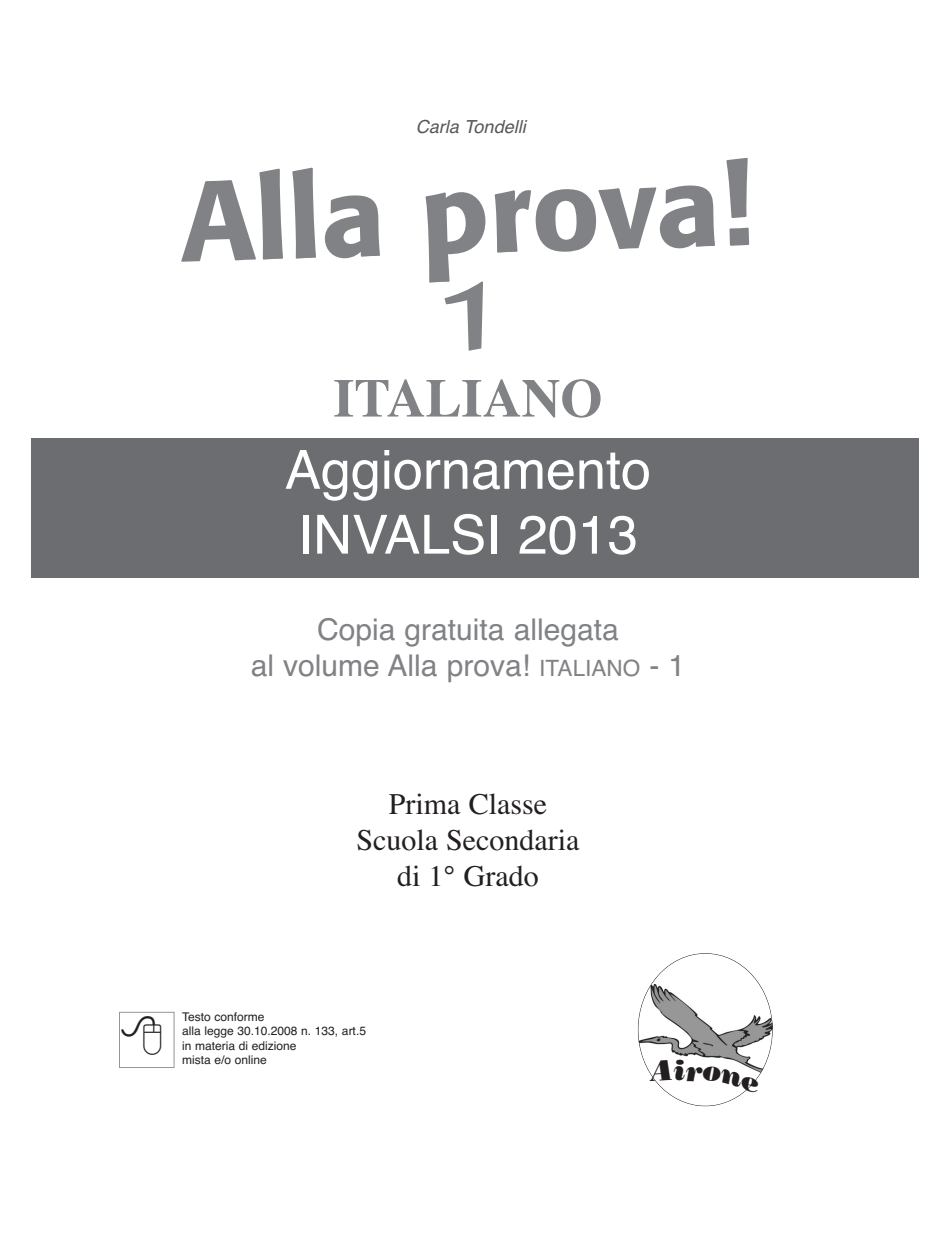
<style>
.page{position:relative;width:936px;height:1234px;background:#fff}
.page>*{position:absolute;margin:0;border:0;box-sizing:border-box;transform-origin:0 0}
.t1{font:500 112.95px "Formata";color:#808285}
.t2{font:54px/64.8px "Helvetica";color:#fff}
.t3{font:700 54px "Times";color:#808285}
.t4{font:30px/36px "Helvetica";color:#808285;text-align:center}
.t5{font:30px/36px "Times";color:#231f20;text-align:center}
.t6{font:italic 28.8px "Bodoni Poster";color:#231f20}
.t7{font:italic 18px "Helvetica";color:#57585a}
.t8{font:12px/14.4px "Helvetica";color:#231f20}
.s1{font-size:22.5px}
</style>
<div class="page">
<div style="left:31px;top:438px;width:887px;height:139px;background:#6c6d70"></div>
<div style="left:119px;top:1011px;width:55px;height:56px;border:1px solid #939598"></div>
<img style="left:639px;top:984px;width:133px;height:90px">
<svg style="left:650px;top:1060px;width:22px;height:21px"></svg>
<svg style="left:686px;top:1066px;width:72px;height:28px"></svg>
<h3 class="t7" style="left:416px;top:116px;width:111px">Carla Tondelli</h3>
<h1 class="t1" style="left:178px;top:173px;width:574px;rotate:-2deg">Alla prova!</h1>
<h2 class="t3" style="left:333px;top:380px;width:270px">ITALIANO</h2>
<h2 class="t2" style="left:285px;top:443px;width:367px">Aggiornamento<br>INVALSI 2013</h2>
<h3 class="t4" style="left:251px;top:614px;width:436px">Copia gratuita allegata<br>al volume Alla prova! <span class="s1">ITALIANO</span> - 1</h3>
<h3 class="t5" style="left:356px;top:788px;width:225px">Prima Classe<br>Scuola Secondaria di 1° Grado</h3>
<p class="t8" style="left:182px;top:1010px;width:185px">Testo conforme<br>alla legge 30.10.2008 n. 133, art.5 in materia di edizione<br>mista e/o online</p>
<h3 class="t6" style="left:674px;top:1059px;width:13px">i</h3>
</div>
